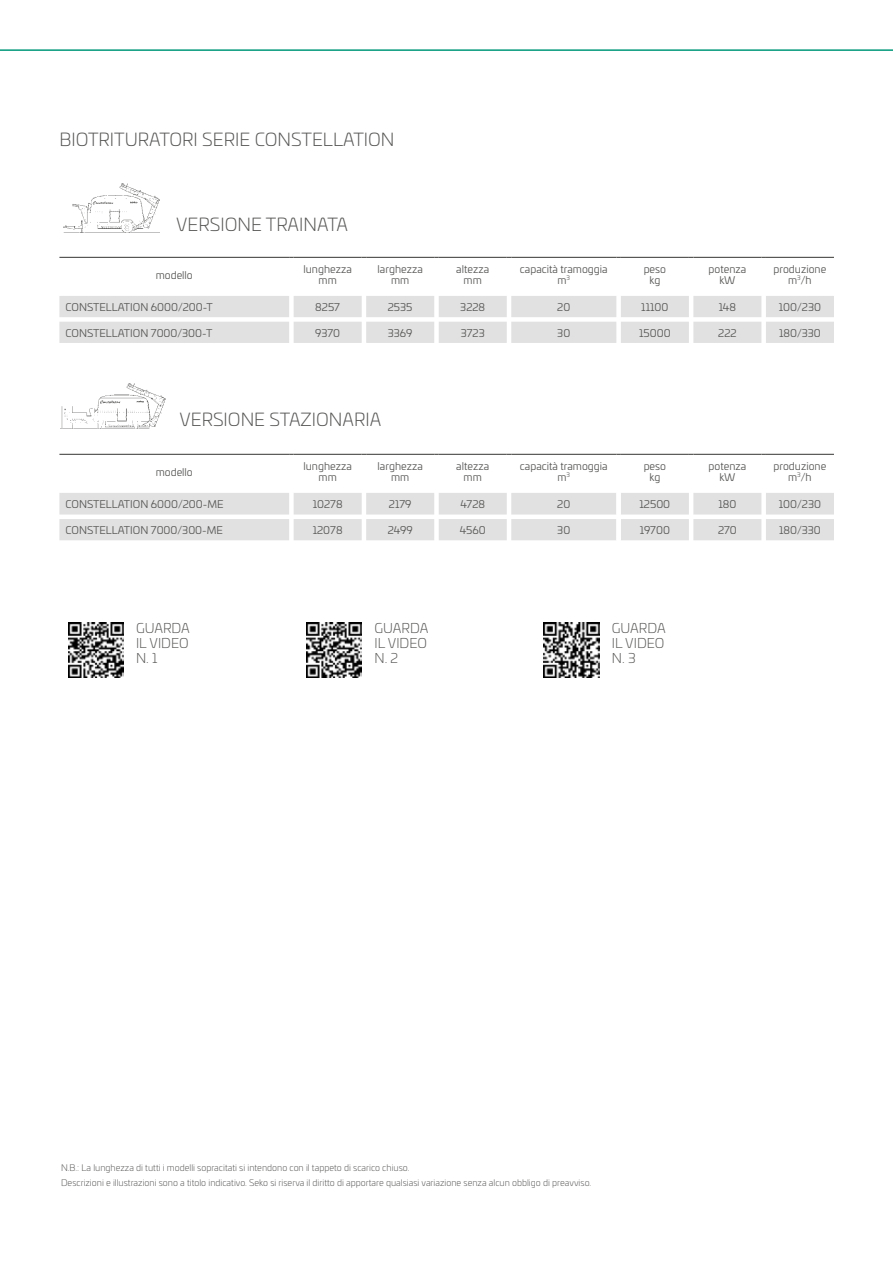
<style>
.page{position:relative;width:893px;height:1263px;background:#fff}
.page>*{position:absolute;margin:0;border:0;box-sizing:border-box;transform-origin:0 0}
.t1{font:300 18px "Univia Pro";color:#575756}
.t2{font:300 13.5px/15px "Univia Pro";color:#575756;text-align:justify}
.t3{font:10.5px/10.5px "Univia Pro";color:#575756;text-align:center}
.t4{font:300 9px/15px "Univia Pro";color:#575756}
</style>
<div class="page">
<svg style="left:0;top:49px;width:893px;height:2px"></svg>
<img style="left:68px;top:622px;width:56px;height:55px">
<img style="left:306px;top:622px;width:55px;height:55px">
<div style="left:540px;top:618px;width:63px;height:63px;background:linear-gradient(to right,#fff,#fff)"></div>
<img style="left:544px;top:622px;width:55px;height:55px">
<svg style="left:59px;top:257px;width:775px;height:86px"></svg>
<hr style="left:766px;top:257px;width:68px;height:1px;background:#575756">
<svg style="left:59px;top:493px;width:775px;height:47px"></svg>
<hr style="left:59px;top:454px;width:230px;height:1px;background:#575756">
<hr style="left:294px;top:454px;width:68px;height:1px;background:#575756">
<hr style="left:366px;top:454px;width:68px;height:1px;background:#575756">
<hr style="left:439px;top:454px;width:68px;height:1px;background:#575756">
<hr style="left:511px;top:454px;width:105px;height:1px;background:#575756">
<hr style="left:621px;top:454px;width:68px;height:1px;background:#575756">
<hr style="left:693px;top:454px;width:68px;height:1px;background:#575756">
<hr style="left:766px;top:454px;width:68px;height:1px;background:#575756">
<img style="left:64px;top:183px;width:95px;height:49px">
<img style="left:60px;top:383px;width:106px;height:46px">
<h1 class="t1" style="left:59px;top:127px;width:337px">BIOTRITURATORI SERIE CONSTELLATION</h1>
<h1 class="t1" style="left:176px;top:211px;width:173px">VERSIONE TRAINATA</h1>
<p class="t3" style="left:156px;top:269px;width:39px">modello</p>
<p class="t3" style="left:303px;top:264px;width:50px">lunghezza mm</p>
<p class="t3" style="left:378px;top:264px;width:47px">larghezza mm</p>
<p class="t3" style="left:456px;top:264px;width:34px">altezza mm</p>
<p class="t3" style="left:520px;top:264px;width:89px">capacità tramoggia m<sup>3</sup></p>
<p class="t3" style="left:644px;top:264px;width:24px">peso kg</p>
<p class="t3" style="left:709px;top:264px;width:39px">potenza kW</p>
<p class="t3" style="left:774px;top:264px;width:54px">produzione m<sup>3</sup>/h</p>
<p class="t3" style="left:65px;top:301px;width:149px">CONSTELLATION 6000/200-T</p>
<p class="t3" style="left:315px;top:301px;width:26px">8257</p>
<p class="t3" style="left:388px;top:301px;width:26px">2535</p>
<p class="t3" style="left:460px;top:301px;width:26px">3228</p>
<p class="t3" style="left:557px;top:301px;width:15px">20</p>
<p class="t3" style="left:641px;top:301px;width:29px">11100</p>
<p class="t3" style="left:719px;top:301px;width:19px">148</p>
<p class="t3" style="left:779px;top:301px;width:44px">100/230</p>
<p class="t3" style="left:65px;top:327px;width:148px">CONSTELLATION 7000/300-T</p>
<p class="t3" style="left:315px;top:327px;width:27px">9370</p>
<p class="t3" style="left:388px;top:327px;width:26px">3369</p>
<p class="t3" style="left:461px;top:327px;width:26px">3723</p>
<p class="t3" style="left:557px;top:327px;width:15px">30</p>
<p class="t3" style="left:639px;top:327px;width:33px">15000</p>
<p class="t3" style="left:718px;top:327px;width:20px">222</p>
<p class="t3" style="left:779px;top:327px;width:43px">180/330</p>
<h1 class="t1" style="left:179px;top:407px;width:203px">VERSIONE STAZIONARIA</h1>
<p class="t3" style="left:156px;top:466px;width:39px">modello</p>
<p class="t3" style="left:303px;top:461px;width:50px">lunghezza mm</p>
<p class="t3" style="left:378px;top:461px;width:47px">larghezza mm</p>
<p class="t3" style="left:456px;top:461px;width:34px">altezza mm</p>
<p class="t3" style="left:520px;top:461px;width:89px">capacità tramoggia m<sup>3</sup></p>
<p class="t3" style="left:644px;top:461px;width:24px">peso kg</p>
<p class="t3" style="left:709px;top:461px;width:39px">potenza kW</p>
<p class="t3" style="left:774px;top:461px;width:54px">produzione m<sup>3</sup>/h</p>
<p class="t3" style="left:65px;top:498px;width:160px">CONSTELLATION 6000/200-ME</p>
<p class="t3" style="left:313px;top:498px;width:31px">10278</p>
<p class="t3" style="left:389px;top:498px;width:24px">2179</p>
<p class="t3" style="left:460px;top:498px;width:26px">4728</p>
<p class="t3" style="left:557px;top:498px;width:15px">20</p>
<p class="t3" style="left:639px;top:498px;width:32px">12500</p>
<p class="t3" style="left:718px;top:498px;width:19px">180</p>
<p class="t3" style="left:779px;top:498px;width:44px">100/230</p>
<p class="t3" style="left:65px;top:524px;width:159px">CONSTELLATION 7000/300-ME</p>
<p class="t3" style="left:313px;top:524px;width:31px">12078</p>
<p class="t3" style="left:388px;top:524px;width:27px">2499</p>
<p class="t3" style="left:460px;top:524px;width:28px">4560</p>
<p class="t3" style="left:557px;top:524px;width:15px">30</p>
<p class="t3" style="left:640px;top:524px;width:32px">19700</p>
<p class="t3" style="left:718px;top:524px;width:20px">270</p>
<p class="t3" style="left:779px;top:524px;width:43px">180/330</p>
<p class="t2" style="left:136px;top:620px;width:55px">GUARDA IL VIDEO N. 1</p>
<p class="t2" style="left:374px;top:620px;width:55px">GUARDA IL VIDEO N. 2</p>
<p class="t2" style="left:612px;top:620px;width:55px">GUARDA IL VIDEO N. 3</p>
<p class="t4" style="left:61px;top:1160px;width:532px">N.B.: La lunghezza di tutti i modelli sopracitati si intendono con il tappeto di scarico chiuso.<br>Descrizioni e illustrazioni sono a titolo indicativo. Seko si riserva il diritto di apportare qualsiasi variazione senza alcun obbligo di preavviso.</p>
</div>
